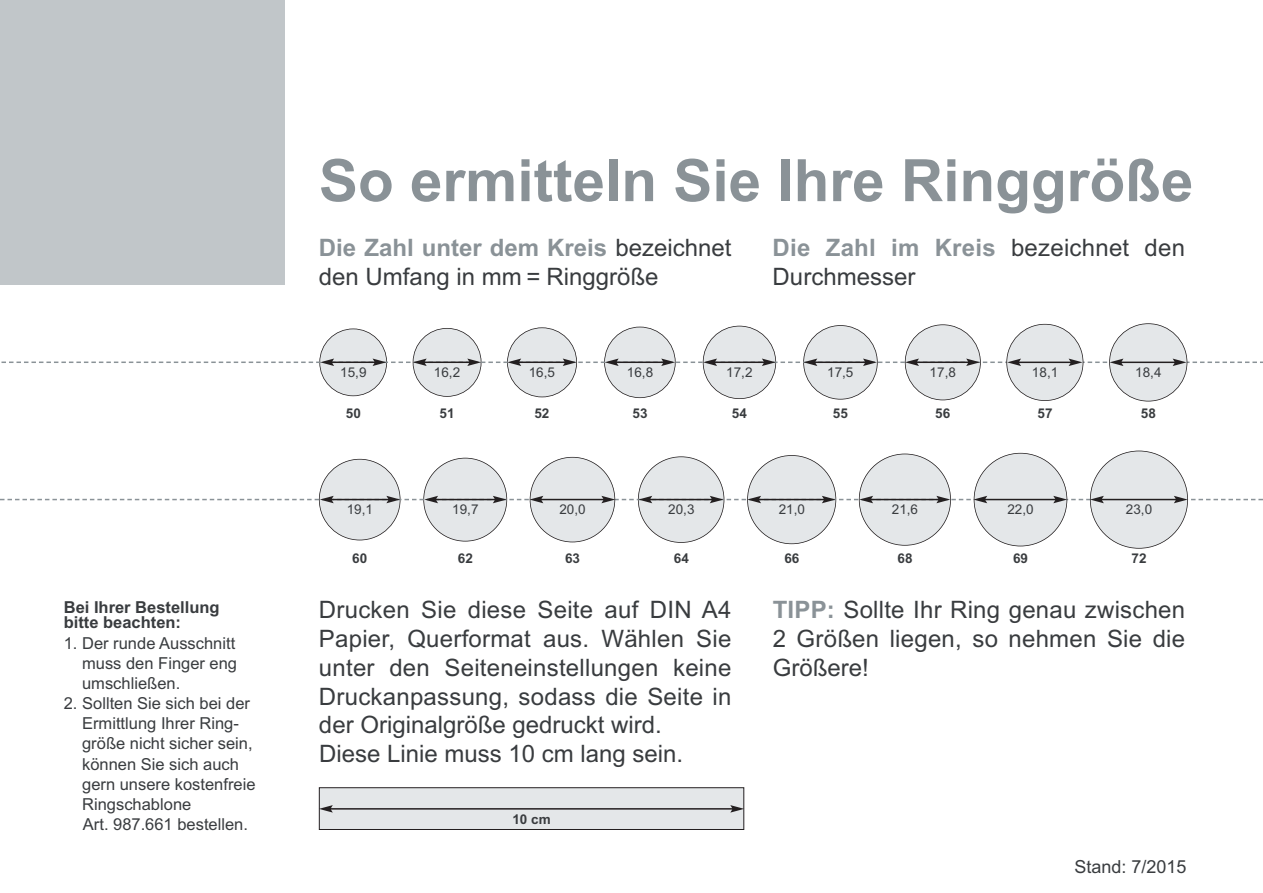
<style>
.page{position:relative;width:1263px;height:893px;background:#fff}
.page>*{position:absolute;margin:0;border:0;box-sizing:border-box;transform-origin:0 0}
.t1{font:700 58.5px "Arial";color:#8a9297}
.t2{font:24px/28.8px "Arial";letter-spacing:.01em;color:#393c3f}
.t3{font:18px "Arial";color:#393c3f}
.t4{font:16.5px/20.1px "Arial";color:#393c3f;text-align:justify}
.t5{font:700 16.5px/15.6px "Arial";color:#393c3f}
.t6{font:13.5px "Arial";color:#393c3f}
.t7{font:700 13.5px "Arial";color:#393c3f}
.s1{font-weight:700;color:#8a9297}
</style>
<div class="page">
<div style="left:320px;top:329px;width:67px;height:67px;background:#e4e7e9;border-radius:50%"></div>
<div style="left:319px;top:328px;width:68px;height:68px;border:2px solid #231f20;border-radius:50%"></div>
<div style="left:413px;top:328px;width:68px;height:68px;background:#e4e7e9;border-radius:50%"></div>
<div style="left:413px;top:328px;width:68px;height:69px;border:2px solid #231f20;border-radius:50%"></div>
<div style="left:507px;top:328px;width:70px;height:69px;background:#e4e7e9;border-radius:50%"></div>
<div style="left:507px;top:327px;width:70px;height:70px;border:2px solid #231f20;border-radius:50%"></div>
<div style="left:604px;top:327px;width:71px;height:71px;background:#e4e7e9;border-radius:50%"></div>
<div style="left:604px;top:327px;width:72px;height:71px;border:2px solid #231f20;border-radius:50%"></div>
<div style="left:703px;top:326px;width:73px;height:73px;background:#e4e7e9;border-radius:50%"></div>
<div style="left:703px;top:326px;width:73px;height:73px;border:2px solid #231f20;border-radius:50%"></div>
<div style="left:804px;top:325px;width:73px;height:74px;background:#e4e7e9;border-radius:50%"></div>
<div style="left:803px;top:325px;width:75px;height:75px;border:2px solid #231f20;border-radius:50%"></div>
<div style="left:905px;top:325px;width:75px;height:75px;background:#e4e7e9;border-radius:50%"></div>
<div style="left:905px;top:324px;width:76px;height:76px;border:2px solid #231f20;border-radius:50%"></div>
<div style="left:1007px;top:324px;width:76px;height:77px;background:#e4e7e9;border-radius:50%"></div>
<div style="left:1006px;top:324px;width:77px;height:77px;border:2px solid #231f20;border-radius:50%"></div>
<div style="left:1109px;top:324px;width:78px;height:77px;background:#e4e7e9;border-radius:50%"></div>
<div style="left:1109px;top:323px;width:78px;height:78px;border:2px solid #231f20;border-radius:50%"></div>
<div style="left:319px;top:459px;width:81px;height:81px;background:#e4e7e9;border-radius:50%"></div>
<div style="left:319px;top:459px;width:81px;height:81px;border:2px solid #231f20;border-radius:50%"></div>
<div style="left:424px;top:458px;width:83px;height:83px;background:#e4e7e9;border-radius:50%"></div>
<div style="left:423px;top:458px;width:84px;height:83px;border:2px solid #231f20;border-radius:50%"></div>
<div style="left:638px;top:457px;width:86px;height:85px;background:#e4e7e9;border-radius:50%"></div>
<div style="left:638px;top:456px;width:86px;height:87px;border:2px solid #231f20;border-radius:50%"></div>
<div style="left:747px;top:455px;width:89px;height:89px;background:#e4e7e9;border-radius:50%"></div>
<div style="left:747px;top:455px;width:89px;height:89px;border:2px solid #231f20;border-radius:50%"></div>
<div style="left:859px;top:454px;width:91px;height:91px;background:#e4e7e9;border-radius:50%"></div>
<div style="left:859px;top:454px;width:92px;height:92px;border:2px solid #231f20;border-radius:50%"></div>
<svg style="left:2px;top:358px;width:1261px;height:8px"></svg>
<div style="left:530px;top:457px;width:85px;height:85px;background:#e4e7e9;border-radius:50%"></div>
<div style="left:530px;top:457px;width:85px;height:85px;border:2px solid #231f20;border-radius:50%"></div>
<div style="left:974px;top:453px;width:93px;height:93px;background:#e4e7e9;border-radius:50%"></div>
<div style="left:974px;top:453px;width:93px;height:93px;border:2px solid #231f20;border-radius:50%"></div>
<div style="left:1090px;top:451px;width:97px;height:97px;background:#e4e7e9;border-radius:50%"></div>
<div style="left:1090px;top:451px;width:98px;height:98px;border:2px solid #231f20;border-radius:50%"></div>
<svg style="left:0;top:496px;width:1263px;height:7px"></svg>
<div style="left:319px;top:788px;width:425px;height:41px;background:#e4e7e9"></div>
<div style="left:319px;top:787px;width:425px;height:43px;border:1px solid #231f20"></div>
<hr style="left:330px;top:808px;width:403px;height:2px;background:#231f20">
<svg style="left:319px;top:805px;width:14px;height:8px"></svg>
<svg style="left:730px;top:805px;width:14px;height:8px"></svg>
<div style="left:0;top:0;width:285px;height:285px;background:#c1c6c9"></div>
<p class="t5" style="left:64px;top:599px;width:157px">Bei Ihrer Bestellung bitte beachten:</p>
<p class="t4" style="left:82px;top:633px;width:157px;text-indent:-18px">1. Der runde Ausschnitt muss den Finger eng umschließen.</p>
<p class="t4" style="left:82px;top:693px;width:175px;text-align:left;text-indent:-18px">2. Sollten Sie sich bei der<br>Ermittlung Ihrer Ring&shy;größe nicht sicher sein, können Sie sich auch gern unsere kostenfreie<br>Ringschablone<br>Art. 987.661 bestellen.</p>
<h1 class="t1" style="left:319px;top:147px;width:876px">So ermitteln Sie Ihre Ringgröße</h1>
<p class="t2" style="left:319px;top:233px;width:414px"><span class="s1">Die Zahl unter dem Kreis</span> bezeichnet den Umfang in mm = Ringgröße</p>
<p class="t2" style="left:773px;top:233px;width:414px"><span class="s1">Die Zahl im Kreis</span> bezeichnet den<br>Durchmesser</p>
<p class="t6" style="left:340px;top:364px;width:28px">15,9</p>
<p class="t6" style="left:434px;top:364px;width:28px">16,2</p>
<p class="t6" style="left:529px;top:364px;width:28px">16,5</p>
<p class="t6" style="left:627px;top:364px;width:28px">16,8</p>
<p class="t6" style="left:726px;top:364px;width:28px">17,2</p>
<p class="t6" style="left:827px;top:364px;width:28px">17,5</p>
<p class="t7" style="left:346px;top:405px;width:17px">50</p>
<p class="t7" style="left:439px;top:405px;width:17px">51</p>
<p class="t7" style="left:534px;top:405px;width:17px">52</p>
<p class="t7" style="left:632px;top:405px;width:17px">53</p>
<p class="t7" style="left:732px;top:405px;width:17px">54</p>
<p class="t7" style="left:833px;top:405px;width:17px">55</p>
<p class="t6" style="left:930px;top:364px;width:28px">17,8</p>
<p class="t7" style="left:935px;top:405px;width:17px">56</p>
<p class="t6" style="left:1032px;top:364px;width:28px">18,1</p>
<p class="t6" style="left:1135px;top:364px;width:28px">18,4</p>
<p class="t7" style="left:1037px;top:405px;width:17px">57</p>
<p class="t7" style="left:1141px;top:405px;width:17px">58</p>
<p class="t6" style="left:559px;top:501px;width:28px">20,0</p>
<p class="t7" style="left:565px;top:550px;width:17px">63</p>
<p class="t7" style="left:674px;top:550px;width:17px">64</p>
<p class="t7" style="left:784px;top:550px;width:17px">66</p>
<p class="t6" style="left:347px;top:501px;width:28px">19,1</p>
<p class="t6" style="left:452px;top:501px;width:28px">19,7</p>
<p class="t6" style="left:668px;top:501px;width:28px">20,3</p>
<p class="t6" style="left:779px;top:501px;width:28px">21,0</p>
<p class="t7" style="left:352px;top:550px;width:17px">60</p>
<p class="t7" style="left:458px;top:550px;width:17px">62</p>
<p class="t6" style="left:892px;top:501px;width:28px">21,6</p>
<p class="t7" style="left:897px;top:550px;width:17px">68</p>
<p class="t6" style="left:1007px;top:501px;width:28px">22,0</p>
<p class="t7" style="left:1013px;top:550px;width:17px">69</p>
<p class="t6" style="left:1126px;top:501px;width:28px">23,0</p>
<p class="t7" style="left:1131px;top:550px;width:17px">72</p>
<p class="t2" style="left:319px;top:595px;width:414px">Drucken Sie diese Seite auf DIN A4<br>Papier, Querformat aus. Wählen Sie unter den Seiteneinstellungen keine Druckanpassung, sodass die Seite in der Originalgröße gedruckt wird.<br>Diese Linie muss 10 cm lang sein.</p>
<p class="t2" style="left:773px;top:595px;width:414px;text-align:justify"><span class="s1">TIPP:</span> Sollte Ihr Ring genau zwischen 2 Größen liegen, so nehmen Sie die Größere!</p>
<p class="t7" style="left:512px;top:811px;width:40px">10 cm</p>
<p class="t3" style="left:1074px;top:857px;width:114px">Stand: 7/2015</p>
</div>
